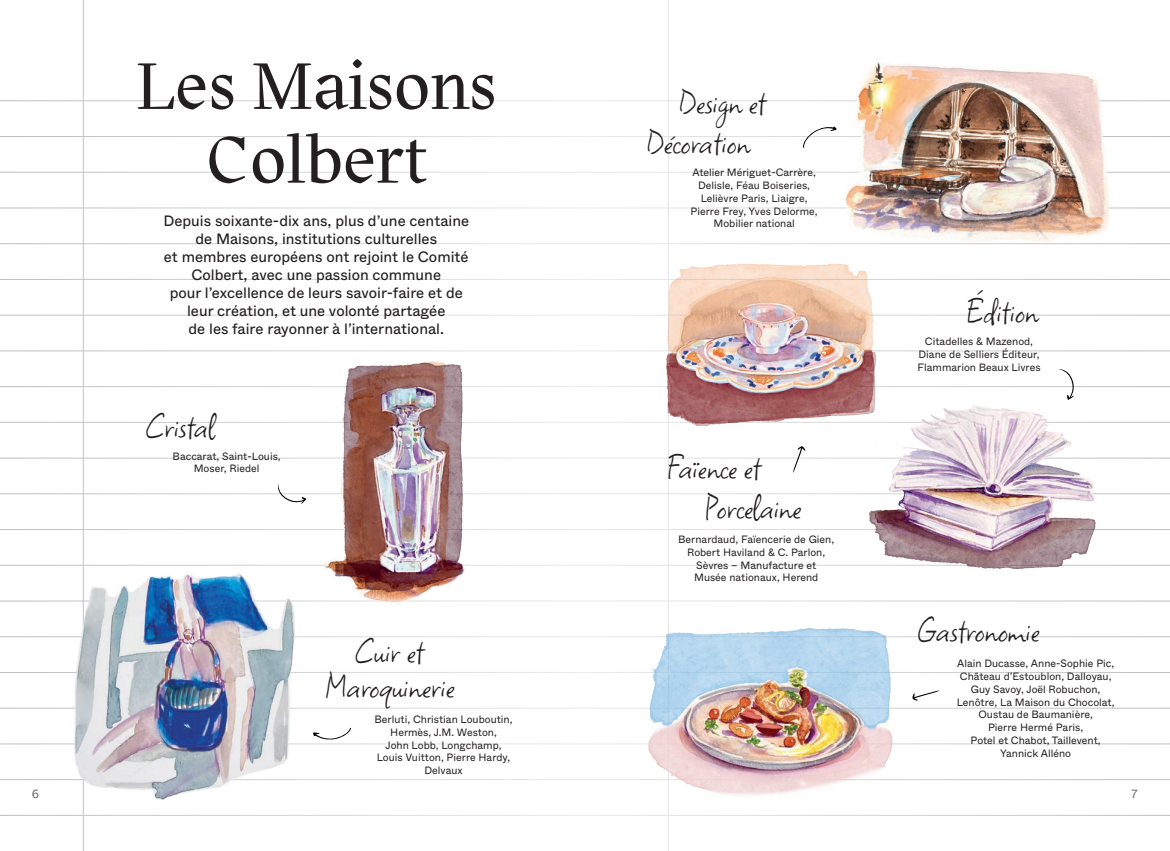
<style>
.page{position:relative;width:1170px;height:851px;background:#fff}
.page>*{position:absolute;margin:0;border:0;box-sizing:border-box;transform-origin:0 0}
.t1{font:70.12px/73.8px "Chatelet";color:#231f20;text-align:center}
.t2{font:38.75px/40px "Square Peg";color:#231f20}
.t3{font:15px/18px "Whyte";color:#231f20;text-align:center}
.t4{font:11.88px "Whyte";color:#6c6d70}
.t5{font:10.62px/12.8px "Whyte";color:#231f20;text-align:center}
</style>
<div class="page">
<svg style="left:277px;top:484px;width:29px;height:20px"></svg>
<svg style="left:334px;top:727px;width:17px;height:13px"></svg>
<img style="left:48px;top:573px;width:286px;height:251px">
<img style="left:322px;top:361px;width:148px;height:258px">
<svg style="left:792px;top:446px;width:13px;height:26px"></svg>
<svg style="left:1059px;top:369px;width:15px;height:17px"></svg>
<img style="left:848px;top:386px;width:255px;height:183px">
<img style="left:663px;top:260px;width:215px;height:165px">
<svg style="left:912px;top:690px;width:27px;height:10px"></svg>
<img style="left:643px;top:623px;width:256px;height:190px">
<svg style="left:801px;top:127px;width:30px;height:21px"></svg>
<img style="left:831px;top:62px;width:287px;height:182px">
<h1 class="t1" style="left:136px;top:52px;width:362px">Les Maisons<br>Colbert</h1>
<p class="t3" style="left:163px;top:211px;width:307px">Depuis soixante-dix ans, plus d’une centaine de Maisons, institutions culturelles<br>et membres européens ont rejoint le Comité Colbert, avec une passion commune<br>pour l’excellence de leurs savoir-faire et de leur création, et une volonté partagée<br>de les faire rayonner à l’international.</p>
<h2 class="t2" style="left:144px;top:405px;width:72px">Cristal</h2>
<p class="t5" style="left:173px;top:449px;width:110px">Baccarat, Saint-Louis,<br>Moser, Riedel</p>
<h2 class="t2" style="left:324px;top:632px;width:132px;line-height:35px;text-align:center">Cuir et<br>Maroquinerie</h2>
<p class="t5" style="left:374px;top:712px;width:140px">Berluti, Christian Louboutin,<br>Hermès, J.M. Weston,<br>John Lobb, Longchamp,<br>Louis Vuitton, Pierre Hardy,<br>Delvaux</p>
<h2 class="t2" style="left:646px;top:81px;width:122px;text-indent:32px">Design et<br>Décoration</h2>
<p class="t5" style="left:690px;top:165px;width:129px">Atelier Mériguet-Carrère,<br>Delisle, Féau Boiseries,<br>Lelièvre Paris, Liaigre,<br>Pierre Frey, Yves Delorme,<br>Mobilier national</p>
<h2 class="t2" style="left:705px;top:446px;width:98px;text-indent:-40px">Faïence et<br>Porcelaine</h2>
<p class="t5" style="left:678px;top:532px;width:158px">Bernardaud, Faïencerie de Gien,<br>Robert Haviland &amp; C. Parlon,<br>Sèvres – Manufacture et<br>Musée nationaux, Herend</p>
<h2 class="t2" style="left:964px;top:291px;width:75px">Édition</h2>
<p class="t5" style="left:917px;top:334px;width:125px">Citadelles &amp; Mazenod,<br>Diane de Selliers Éditeur,<br>Flammarion Beaux Livres</p>
<h2 class="t2" style="left:916px;top:609px;width:125px">Gastronomie</h2>
<p class="t5" style="left:956px;top:656px;width:159px">Alain Ducasse, Anne-Sophie Pic,<br>Château d’Estoublon, Dalloyau,<br>Guy Savoy, Joël Robuchon,<br>Lenôtre, La Maison du Chocolat,<br>Oustau de Baumanière,<br>Pierre Hermé Paris,<br>Potel et Chabot, Taillevent,<br>Yannick Alléno</p>
<p class="t4" style="left:32px;top:784px;width:9px">6</p>
<p class="t4" style="left:1131px;top:784px;width:8px">7</p>
</div>
